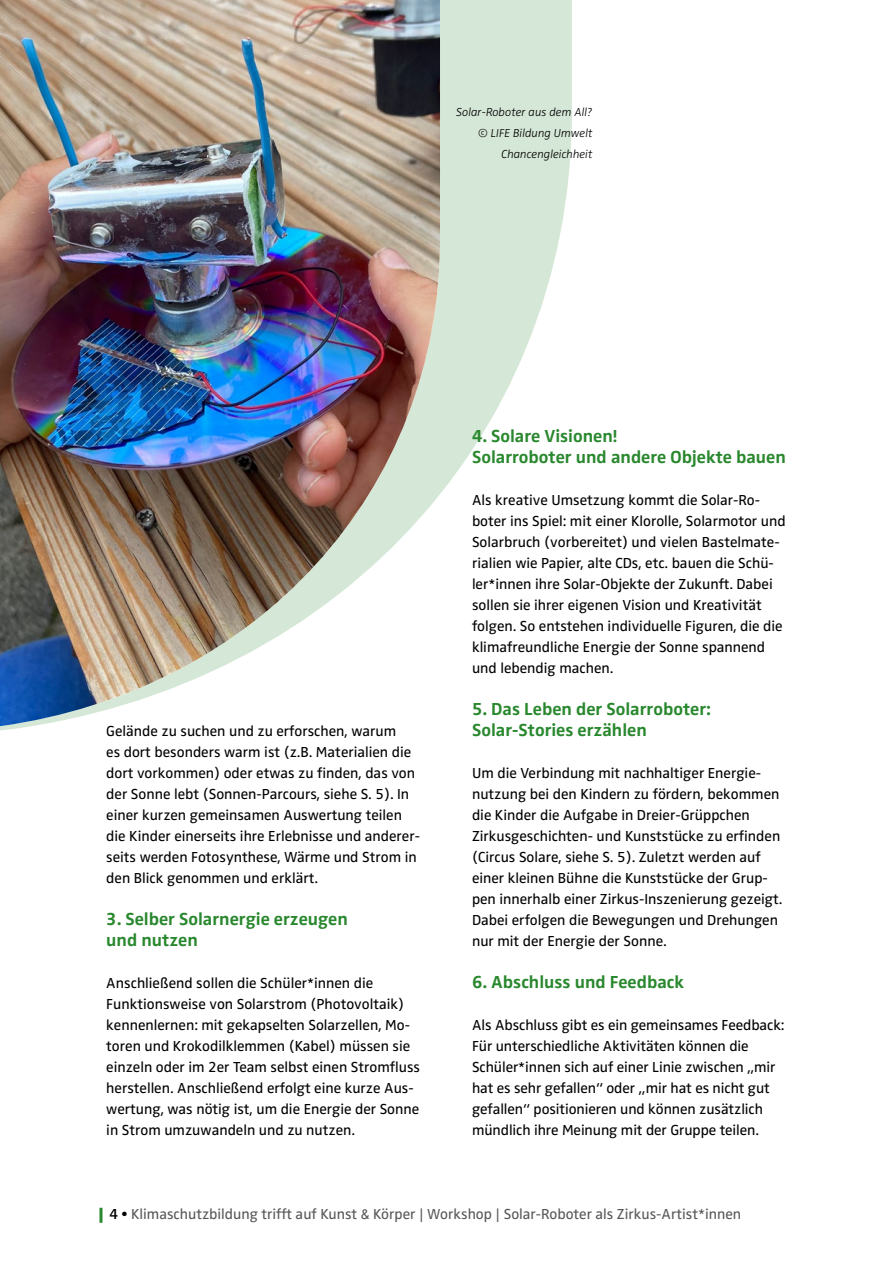
<style>
.page{position:relative;width:893px;height:1263px;background:#fff}
.page>*{position:absolute;margin:0;border:0;box-sizing:border-box;transform-origin:0 0}
.t1{font:700 18px/21px "Zwo Pro";color:#29882e}
.t2{font:15px/21px "Zwo Pro";color:#000}
.t3{font:15px "Zwo Pro";color:#575756}
.t4{font:italic 300 12px/21px "Zwo Pro";color:#000;text-align:right}
.s1{font-weight:600;color:#000}
</style>
<div class="page">
<svg style="left:0;top:0;width:572px;height:731px;fill:#d5e7d6"></svg>
<img style="left:0;top:0;width:440px;height:726px">
<hr style="left:99px;top:1208px;width:3px;height:15px;background:#29882e">
<p class="t4" style="left:456px;top:100px;width:138px">Solar-Roboter aus dem All? © LIFE Bildung Umwelt<br>Chancengleichheit</p>
<p class="t2" style="left:106px;top:720px;width:315px">Gelände zu suchen und zu erforschen, warum<br>es dort besonders warm ist (z.B. Materialien die dort vorkommen) oder etwas zu finden, das von der Sonne lebt (Sonnen-Parcours, siehe S. 5). In einer kurzen gemeinsamen Auswertung teilen die Kinder einerseits ihre Erlebnisse und anderer&shy;seits werden Fotosynthese, Wärme und Strom in den Blick genommen und erklärt.</p>
<p class="t1" style="left:106px;top:908px;width:243px">3. Selber Solarnergie erzeugen und nutzen</p>
<p class="t2" style="left:106px;top:972px;width:315px">Anschließend sollen die Schüler*innen die Funktionsweise von Solarstrom (Photovoltaik) kennenlernen: mit gekapselten Solarzellen, Mo&shy;toren und Krokodilklemmen (Kabel) müssen sie einzeln oder im 2er Team selbst einen Stromfluss herstellen. Anschließend erfolgt eine kurze Aus&shy;wertung, was nötig ist, um die Energie der Sonne in Strom umzuwandeln und zu nutzen.</p>
<p class="t1" style="left:472px;top:425px;width:315px">4. Solare Visionen!<br>Solarroboter und andere Objekte bauen</p>
<p class="t2" style="left:472px;top:489px;width:315px">Als kreative Umsetzung kommt die Solar-Ro&shy;boter ins Spiel: mit einer Klorolle, Solarmotor und Solarbruch (vorbereitet) und vielen Bastelmate&shy;rialien wie Papier, alte CDs, etc. bauen die Schü&shy;ler*innen ihre Solar-Objekte der Zukunft. Dabei sollen sie ihrer eigenen Vision und Kreativität folgen. So entstehen individuelle Figuren, die die klimafreundliche Energie der Sonne spannend und lebendig machen.</p>
<p class="t1" style="left:472px;top:698px;width:240px">5. Das Leben der Solarroboter:<br>Solar-Stories erzählen</p>
<p class="t2" style="left:472px;top:762px;width:312px">Um die Verbindung mit nachhaltiger Energie&shy;nutzung bei den Kindern zu fördern, bekommen die Kinder die Aufgabe in Dreier-Grüppchen Zirkusgeschichten- und Kunststücke zu erfinden (Circus Solare, siehe S. 5). Zuletzt werden auf einer kleinen Bühne die Kunststücke der Grup&shy;pen innerhalb einer Zirkus-Inszenierung gezeigt.<br>Dabei erfolgen die Bewegungen und Drehungen nur mit der Energie der Sonne.</p>
<p class="t1" style="left:472px;top:971px;width:214px">6. Abschluss und Feedback</p>
<p class="t2" style="left:472px;top:1014px;width:314px">Als Abschluss gibt es ein gemeinsames Feedback:<br>Für unterschiedliche Aktivitäten können die Schüler*innen sich auf einer Linie zwischen „mir hat es sehr gefallen“ oder „mir hat es nicht gut gefallen“ positionieren und können zusätzlich mündlich ihre Meinung mit der Gruppe teilen.</p>
<p class="t3" style="left:109px;top:1203px;width:633px"><span class="s1">4 •</span> Klimaschutzbildung trifft auf Kunst &amp; Körper | Workshop | Solar-Roboter als Zirkus-Artist*innen</p>
</div>
